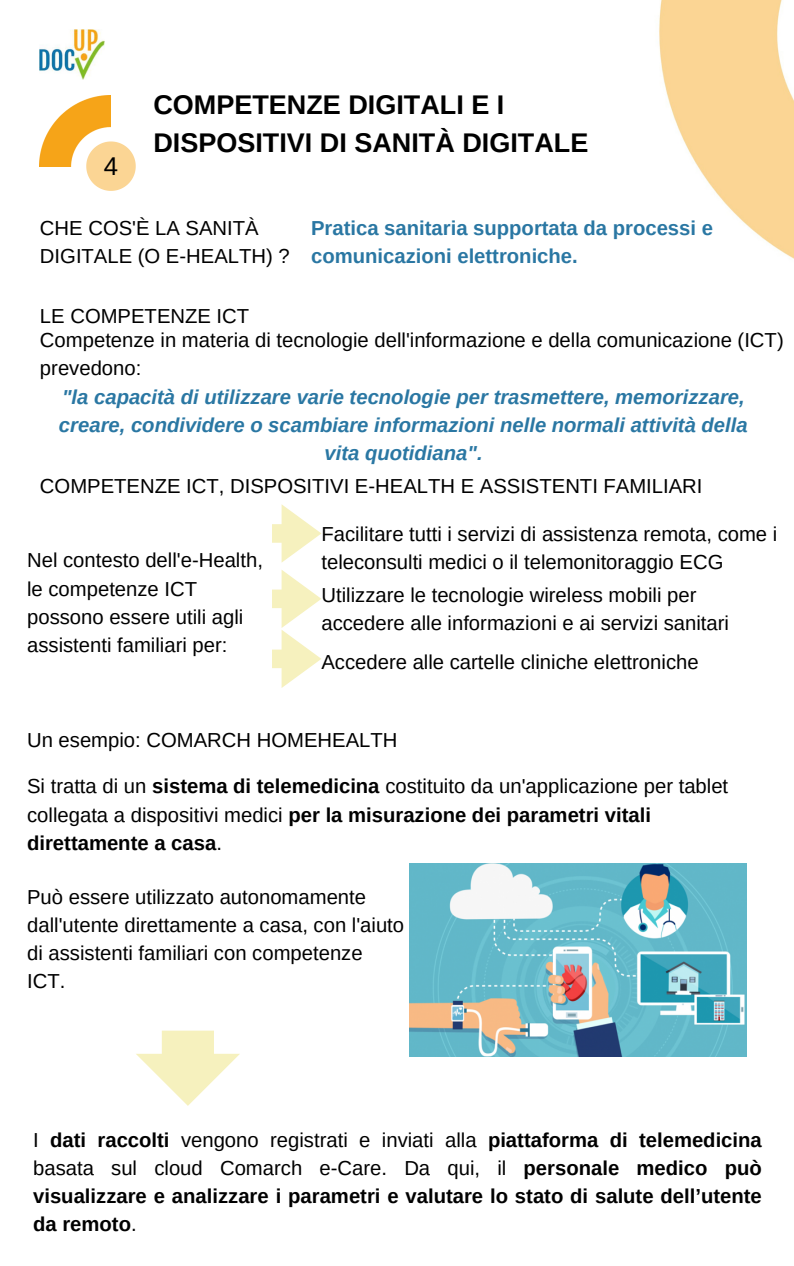
<style>
.page{position:relative;width:794px;height:1266px;background:#fff}
.page>*{position:absolute;margin:0;border:0;box-sizing:border-box;transform-origin:0 0}
.t1{font:700 27px/37.7px "Arimo";color:#000}
.t2{font:25.72px "Arimo";color:#000}
.t3{font:20.25px/28.1px "Arimo";color:#000}
.t4{font:700 20.25px/28.1px "Arimo";color:#000;text-align:justify}
.t5{font:italic 700 20.25px/28.1px "Arimo";color:#2a77a3;text-align:center}
.t6{font:700 20.25px/28.1px "Arimo";color:#2a77a3}
.s1{font-weight:700}
.s2{font-weight:400}
</style>
<div class="page">
<img style="left:40px;top:29px;width:64px;height:50px">
<img style="left:40px;top:95px;width:71px;height:71px">
<svg style="left:86px;top:141px;width:50px;height:50px"></svg>
<img style="left:659px;top:0;width:134px;height:259px">
<svg style="left:272px;top:504px;width:49px;height:59px"></svg>
<svg style="left:272px;top:570px;width:49px;height:118px"></svg>
<img style="left:409px;top:864px;width:337px;height:192px">
<svg style="left:136px;top:1030px;width:104px;height:76px"></svg>
<p class="t2" style="left:104px;top:152px;width:16px">4</p>
<h1 class="t1" style="left:153px;top:86px;width:436px">COMPETENZE DIGITALI E I<br>DISPOSITIVI DI SANITÀ DIGITALE</h1>
<p class="t3" style="left:40px;top:214px;width:251px">CHE COS'È LA SANITÀ<br>DIGITALE (O E-HEALTH) ?</p>
<p class="t6" style="left:311px;top:214px;width:403px">Pratica sanitaria supportata da processi e comunicazioni elettroniche.</p>
<p class="t3" style="left:40px;top:302px;width:211px">LE COMPETENZE ICT</p>
<p class="t3" style="left:40px;top:326px;width:744px">Competenze in materia di tecnologie dell'informazione e della comunicazione (ICT) prevedono:</p>
<p class="t5" style="left:59px;top:383px;width:690px">"la capacità di utilizzare varie tecnologie per trasmettere, memorizzare, creare, condividere o scambiare informazioni nelle normali attività della vita quotidiana".</p>
<p class="t3" style="left:40px;top:472px;width:663px">COMPETENZE ICT, DISPOSITIVI E-HEALTH E ASSISTENTI FAMILIARI</p>
<p class="t3" style="left:321px;top:520px;width:457px">Facilitare tutti i servizi di assistenza remota, come i teleconsulti medici o il telemonitoraggio ECG</p>
<p class="t3" style="left:321px;top:581px;width:409px">Utilizzare le tecnologie wireless mobili per accedere alle informazioni e ai servizi sanitari</p>
<p class="t3" style="left:321px;top:647px;width:378px">Accedere alle cartelle cliniche elettroniche</p>
<p class="t3" style="left:27px;top:546px;width:237px">Nel contesto dell'e-Health, le competenze ICT possono essere utili agli assistenti familiari per:</p>
<p class="t3" style="left:27px;top:726px;width:371px">Un esempio: COMARCH HOMEHEALTH</p>
<p class="t3" style="left:27px;top:772px;width:702px">Si tratta di un <span class="s1">sistema di telemedicina</span> costituito da un'applicazione per tablet collegata a dispositivi medici <span class="s1">per la misurazione dei parametri vitali direttamente a casa</span>.</p>
<p class="t3" style="left:27px;top:882px;width:378px">Può essere utilizzato autonomamente dall'utente direttamente a casa, con l'aiuto di assistenti familiari con competenze<br>ICT.</p>
<p class="t4" style="left:33px;top:1125px;width:729px"><span class="s2">I</span> dati raccolti <span class="s2">vengono registrati e inviati alla</span> piattaforma di telemedicina <span class="s2">basata sul cloud Comarch e-Care. Da qui, il</span> personale medico può visualizzare e analizzare i parametri e valutare lo stato di salute dell’utente da remoto<span class="s2">.</span></p>
</div>
